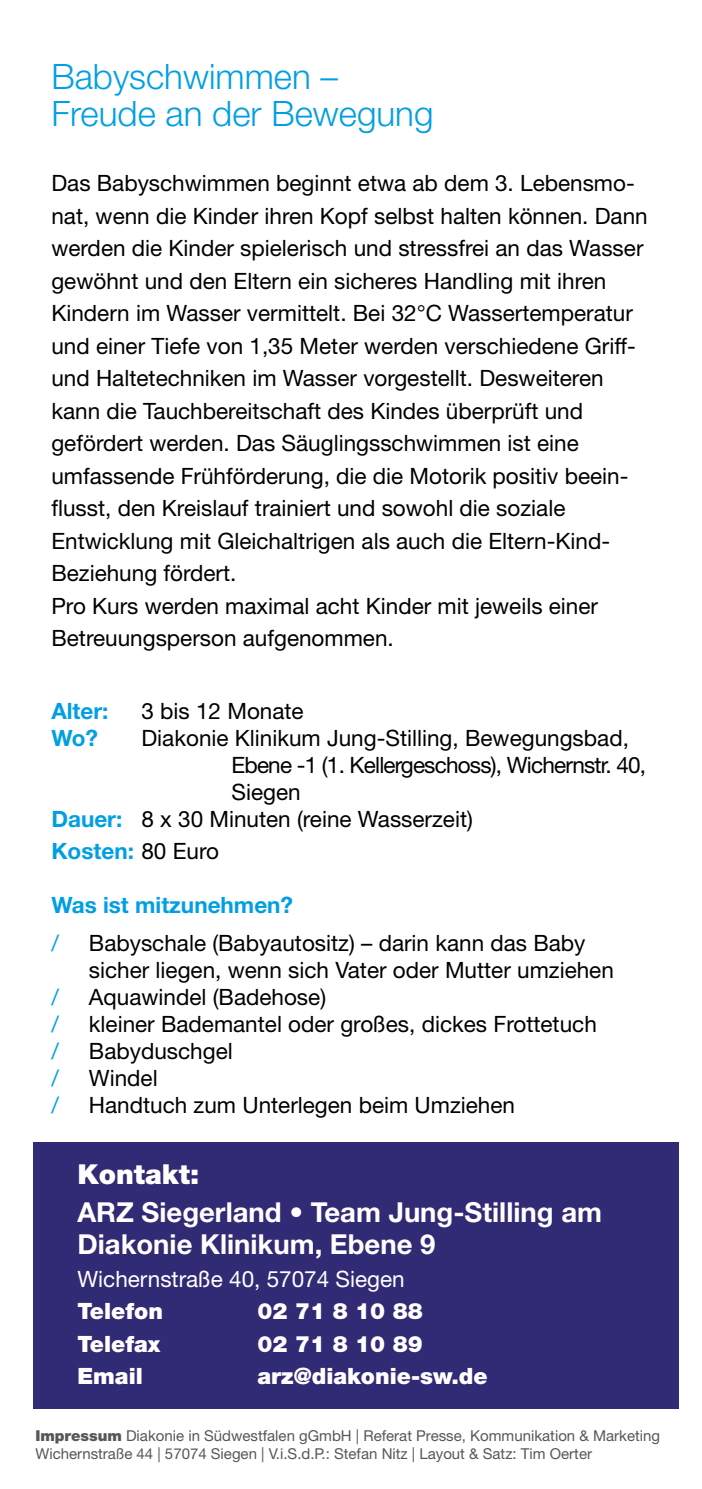
<style>
.page{position:relative;width:702px;height:1489px;background:#fff}
.page>*{position:absolute;margin:0;border:0;box-sizing:border-box;transform-origin:0 0}
.t1{font:300 35px/37.5px "Helvetica Neue LT Pro";color:#009fe3}
.t2{font:700 27.5px/32.5px "Helvetica Neue LT Pro";color:#fff}
.t3{font:900 27.5px "Helvetica Neue LT Std";color:#fff}
.t4{font:22.5px/32.5px "Helvetica Neue LT Std";color:#000}
.t5{font:900 22.5px "Helvetica Neue LT Std";color:#fff}
.t6{font:700 22.5px "Helvetica Neue LT Pro";color:#009fe3}
.t7{font:22.5px "Helvetica Neue LT Std";letter-spacing:-.035em;color:#000}
.t8{font:22.5px "Helvetica Neue LT Std";color:#fff}
.t9{font:22.5px "Helvetica Neue LT Std";color:#009fe3}
.t10{font:15px/18px "Helvetica Neue LT Std";color:#575756}
.s1{font-family:"Helvetica Neue LT Pro";font-weight:700;color:#009fe3}
.s2{font-family:"Helvetica Neue LT Std";font-weight:400;color:#000}
.s3{font-weight:900}
</style>
<div class="page">
<div style="left:34px;top:1141px;width:645px;height:267px;background:#312a74"></div>
<h1 class="t1" style="left:51px;top:57px;width:383px">Babyschwimmen –<br>Freude an der Bewegung</h1>
<p class="t4" style="left:51px;top:167px;width:598px">Das Babyschwimmen beginnt etwa ab dem 3. Lebensmo&shy;nat, wenn die Kinder ihren Kopf selbst halten können. Dann werden die Kinder spielerisch und stressfrei an das Wasser gewöhnt und den Eltern ein sicheres Handling mit ihren Kindern im Wasser vermittelt. Bei 32°C Wassertemperatur und einer Tiefe von 1,35 Meter werden verschiedene Griff&shy;und Haltetechniken im Wasser vorgestellt. Desweiteren kann die Tauchbereitschaft des Kindes überprüft und gefördert werden. Das Säuglingsschwimmen ist eine umfassende Frühförderung, die die Motorik positiv beein&shy;flusst, den Kreislauf trainiert und sowohl die soziale Entwicklung mit Gleichaltrigen als auch die Eltern-Kind-Beziehung fördert.<br>Pro Kurs werden maximal acht Kinder mit jeweils einer Betreuungsperson aufgenommen.</p>
<p class="t6" style="left:51px;top:696px;width:59px">Alter:</p>
<p class="t4" style="left:141px;top:694px;width:164px">3 bis 12 Monate</p>
<p class="t6" style="left:51px;top:723px;width:48px">Wo?</p>
<p class="t4" style="left:141px;top:721px;width:489px">Diakonie Klinikum Jung-Stilling, Bewegungsbad,</p>
<p class="t7" style="left:231px;top:751px;width:416px">Ebene -1 (1. Kellergeschoss), Wichernstr. 40,</p>
<p class="t4" style="left:231px;top:775px;width:71px">Siegen</p>
<p class="t4" style="left:51px;top:802px;width:423px"><span class="s1">Dauer:</span> 8 x 30 Minuten (reine Wasserzeit)</p>
<p class="t6" style="left:51px;top:837px;width:169px">Kosten: <span class="s2">80 Euro</span></p>
<p class="t6" style="left:51px;top:891px;width:243px">Was ist mitzunehmen?</p>
<p class="t9" style="left:51px;top:929px;width:9px">/</p>
<p class="t4" style="left:89px;top:928px;width:526px;line-height:27px">Babyschale (Babyautositz) – darin kann das Baby sicher liegen, wenn sich Vater oder Mutter umziehen</p>
<p class="t9" style="left:51px;top:983px;width:9px">/</p>
<p class="t4" style="left:89px;top:980px;width:239px">Aquawindel (Badehose)</p>
<p class="t9" style="left:51px;top:1010px;width:9px">/</p>
<p class="t4" style="left:89px;top:1007px;width:509px">kleiner Bademantel oder großes, dickes Frottetuch</p>
<p class="t9" style="left:51px;top:1037px;width:9px">/</p>
<p class="t4" style="left:89px;top:1034px;width:145px">Babyduschgel</p>
<p class="t9" style="left:51px;top:1064px;width:9px">/</p>
<p class="t4" style="left:89px;top:1061px;width:70px">Windel</p>
<p class="t9" style="left:51px;top:1091px;width:9px">/</p>
<p class="t4" style="left:89px;top:1088px;width:427px">Handtuch zum Unterlegen beim Umziehen</p>
<p class="t3" style="left:77px;top:1157px;width:123px">Kontakt:</p>
<p class="t2" style="left:77px;top:1194px;width:526px">ARZ Siegerland • Team Jung-Stilling am<br>Diakonie Klinikum, Ebene 9</p>
<p class="t8" style="left:77px;top:1265px;width:329px">Wichernstraße 40, 57074 Siegen</p>
<p class="t5" style="left:77px;top:1297px;width:87px">Telefon</p>
<p class="t5" style="left:257px;top:1297px;width:167px">02 71 8 10 88</p>
<p class="t5" style="left:77px;top:1329px;width:84px">Telefax</p>
<p class="t5" style="left:257px;top:1329px;width:167px">02 71 8 10 89</p>
<p class="t5" style="left:77px;top:1362px;width:67px">Email</p>
<p class="t5" style="left:257px;top:1362px;width:232px">arz@diakonie-sw.de</p>
<p class="t10" style="left:35px;top:1426px;width:626px"><span class="s3">Impressum</span> Diakonie in Südwestfalen gGmbH | Referat Presse, Kommunikation &amp; Marketing<br>Wichernstraße 44 | 57074 Siegen | V.i.S.d.P.: Stefan Nitz | Layout &amp; Satz: Tim Oerter</p>
</div>
